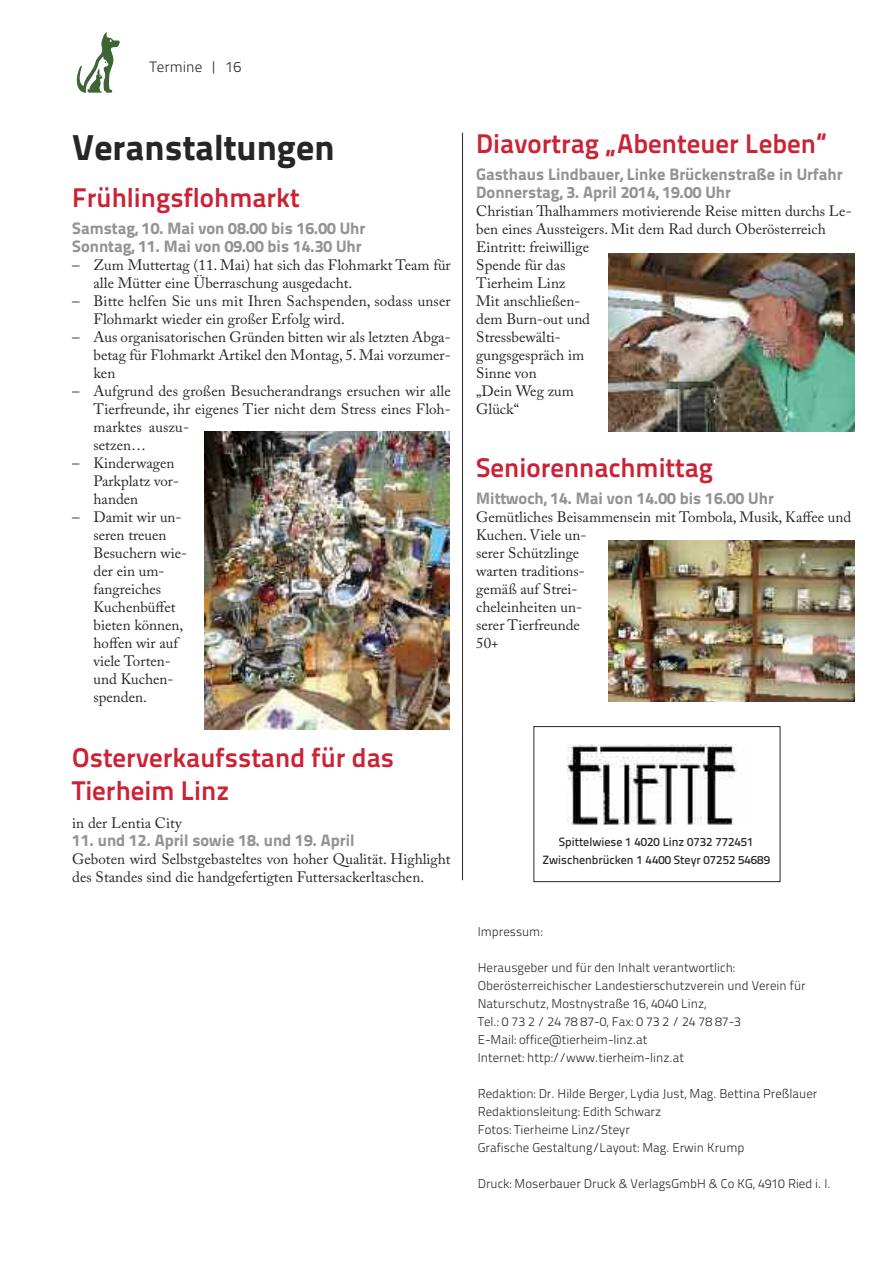
<style>
.page{position:relative;width:893px;height:1263px;background:#fff}
.page>*{position:absolute;margin:0;border:0;box-sizing:border-box;transform-origin:0 0}
.t1{font:36px "Titillium Text 25 L 999 wt";color:#272627}
.t2{font:27px/32.4px "Titillium Text 25 L 800 wt";color:#cc2235}
.t3{font:16.5px/18px "Titillium Text 25 L 999 wt";color:#939393}
.t4{font:15px/18px "Adobe Caslon Pro";color:#272627}
.t5{font:15px "Titillium Text 25 L 250 wt";color:#272627}
.t6{font:12.75px/18px "Titillium Text 25 L 250 wt";color:#272627}
.t7{font:12px/18px "Titillium Text 25 L 600 wt";color:#272627;text-align:center}
</style>
<div class="page">
<svg style="left:76px;top:32px;width:44px;height:61px"></svg>
<hr style="left:462px;top:133px;width:1px;height:747px;background:#272627">
<img style="left:204px;top:431px;width:245px;height:299px">
<img style="left:608px;top:253px;width:247px;height:179px">
<img style="left:608px;top:540px;width:247px;height:162px">
<div style="left:534px;top:726px;width:246px;height:156px;border:1px solid #272627"></div>
<img style="left:568px;top:745px;width:169px;height:79px">
<p class="t5" style="left:149px;top:61px;width:93px">Termine | 16</p>
<h1 class="t1" style="left:72px;top:134px;width:264px">Veranstaltungen</h1>
<h2 class="t2" style="left:72px;top:184px;width:229px">Frühlingsflohmarkt</h2>
<p class="t3" style="left:72px;top:221px;width:295px">Samstag, 10. Mai von 08.00 bis 16.00 Uhr<br>Sonntag, 11. Mai von 09.00 bis 14.30 Uhr</p>
<p class="t4" style="left:94px;top:258px;width:359px;text-indent:-21px">– Zum Muttertag (11. Mai) hat sich das Flohmarkt Team für alle Mütter eine Überraschung ausgedacht.</p>
<p class="t4" style="left:94px;top:294px;width:359px;text-indent:-21px">– Bitte helfen Sie uns mit Ihren Sachspenden, sodass unser<br>Flohmarkt wieder ein großer Erfolg wird.</p>
<p class="t4" style="left:94px;top:330px;width:359px;text-align:justify;text-indent:-21px">– Aus organisatorischen Gründen bitten wir als letzten Abga&shy;betag für Flohmarkt Artikel den Montag, 5. Mai vorzumer&shy;ken</p>
<p class="t4" style="left:94px;top:384px;width:359px;text-indent:-21px">– Aufgrund des großen Besucherandrangs ersuchen wir alle Tierfreunde, ihr eigenes Tier nicht dem Stress eines Floh&shy;marktes auszu-<br>setzen…</p>
<p class="t4" style="left:94px;top:456px;width:87px;text-indent:-21px">– Kinderwagen<br>Parkplatz vor&shy;handen</p>
<p class="t4" style="left:94px;top:510px;width:95px;text-indent:-21px">– Damit wir un&shy;seren treuen<br>Besuchern wie&shy;der ein um&shy;fangreiches<br>Kuchenbüffet bieten können, hoffen wir auf viele Torten&shy;und Kuchen&shy;spenden.</p>
<h2 class="t2" style="left:72px;top:745px;width:323px">Osterverkaufsstand für das<br>Tierheim Linz</h2>
<p class="t4" style="left:72px;top:816px;width:111px">in der Lentia City</p>
<p class="t3" style="left:72px;top:833px;width:284px">11. und 12. April sowie 18. und 19. April</p>
<p class="t4" style="left:72px;top:852px;width:380px">Geboten wird Selbstgebasteltes von hoher Qualität. Highlight des Standes sind die handgefertigten Futtersackerltaschen.</p>
<h2 class="t2" style="left:476px;top:130px;width:353px">Diavortrag „Abenteuer Leben“</h2>
<p class="t3" style="left:476px;top:167px;width:368px">Gasthaus Lindbauer, Linke Brückenstraße in Urfahr<br>Donnerstag, 3. April 2014, 19.00 Uhr</p>
<p class="t4" style="left:476px;top:204px;width:377px">Christian Thalhammers motivierende Reise mitten durchs Le&shy;ben eines Aussteigers. Mit dem Rad durch Oberösterreich<br>Eintritt: freiwillige<br>Spende für das<br>Tierheim Linz<br>Mit anschließen-<br>dem Burn-out und<br>Stressbewälti-<br>gungsgespräch im<br>Sinne von<br>„Dein Weg zum<br>Glück“</p>
<h2 class="t2" style="left:476px;top:454px;width:239px">Seniorennachmittag</h2>
<p class="t3" style="left:476px;top:491px;width:299px">Mittwoch, 14. Mai von 14.00 bis 16.00 Uhr</p>
<p class="t4" style="left:476px;top:510px;width:377px">Gemütliches Beisammensein mit Tombola, Musik, Kaffee und<br>Kuchen. Viele un-<br>serer Schützlinge<br>warten traditions-<br>gemäß auf Strei-<br>cheleinheiten un-<br>serer Tierfreunde<br>50+</p>
<p class="t7" style="left:542px;top:834px;width:229px">Spittelwiese 1 4020 Linz 0732 772451<br>Zwischenbrücken 1 4400 Steyr 07252 54689</p>
<p class="t6" style="left:478px;top:924px;width:66px">Impressum:</p>
<p class="t6" style="left:478px;top:960px;width:329px">Herausgeber und für den Inhalt verantwortlich:<br>Oberösterreichischer Landestierschutzverein und Verein für Naturschutz, Mostnystraße 16, 4040 Linz,<br>Tel.: 0 73 2 / 24 78 87-0, Fax: 0 73 2 / 24 78 87-3<br>E-Mail: office@tierheim-linz.at<br>Internet: http://www.tierheim-linz.at</p>
<p class="t6" style="left:478px;top:1086px;width:341px">Redaktion: Dr. Hilde Berger, Lydia Just, Mag. Bettina Preßlauer Redaktionsleitung: Edith Schwarz<br>Fotos: Tierheime Linz/Steyr<br>Grafische Gestaltung/Layout: Mag. Erwin Krump</p>
<p class="t6" style="left:478px;top:1176px;width:354px">Druck: Moserbauer Druck &amp; VerlagsGmbH &amp; Co KG, 4910 Ried i. I.</p>
</div>
